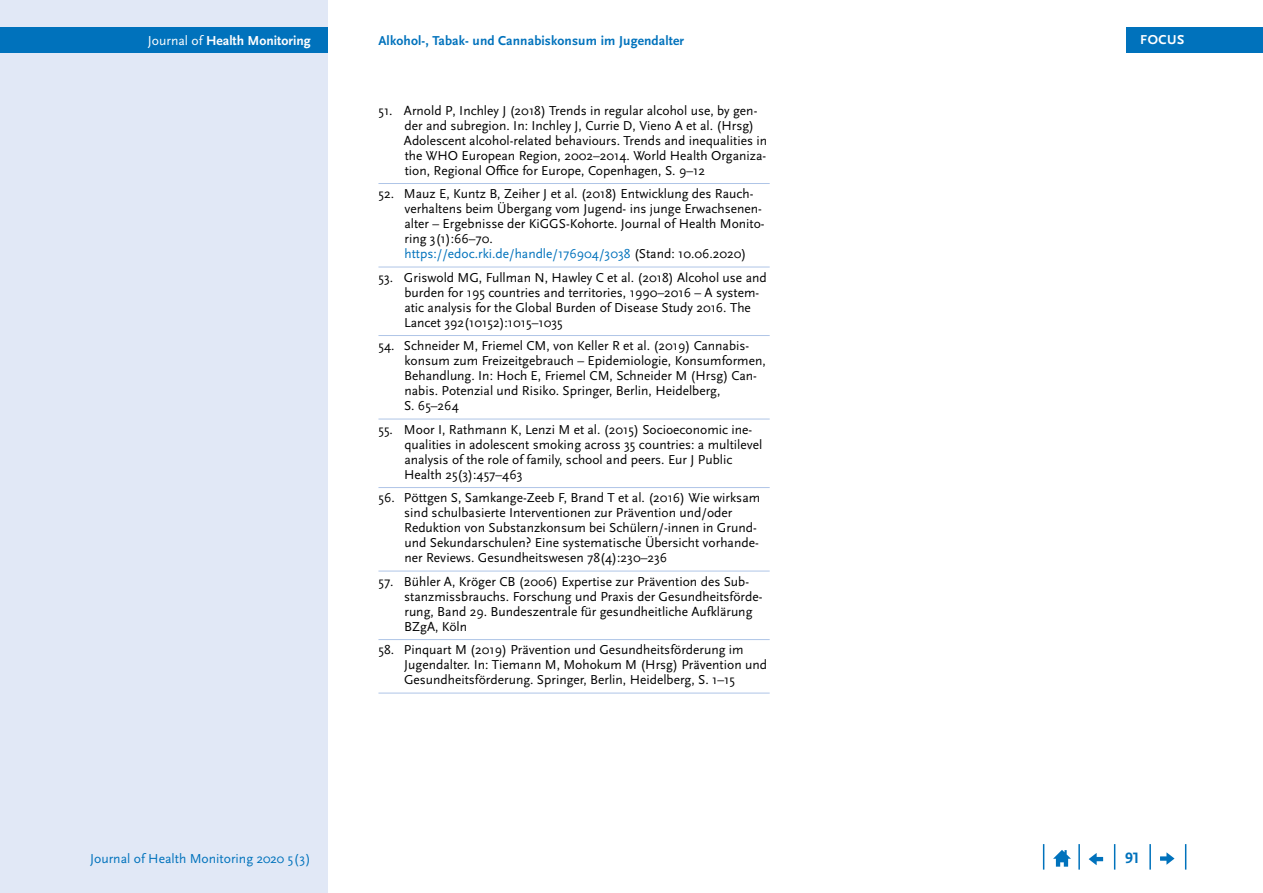
<style>
.page{position:relative;width:1263px;height:893px;background:#fff}
.page>*{position:absolute;margin:0;border:0;box-sizing:border-box;transform-origin:0 0}
.t1{font:700 15.75px "Scala Sans Pro";color:#0072bc}
.t2{font:13.65px "Scala Sans Pro";color:#0072bc}
.t3{font:700 13.65px "Scala Sans Pro";color:#fff}
.Literaturverzeichnis{font:13.5px/15px "Scala Sans Pro";color:#000}
.t4{font:700 13.5px "Scala Sans Pro";letter-spacing:.01em;color:#0072bc}
.t5{font:700 13.5px "Scala Sans Pro";letter-spacing:.04em;color:#fff}
.s1{font-weight:400}
.s2{color:#0072bc}
</style>
<div class="page">
<div style="left:0;top:0;width:327px;height:893px;background:#e1e8f6"></div>
<div style="left:0;top:28px;width:327px;height:25px;background:#0072bc"></div>
<svg style="left:1185px;top:844px;width:1px;height:26px"></svg>
<hr style="left:1149px;top:844px;width:2px;height:26px;background:#0072bc">
<svg style="left:1114px;top:844px;width:1px;height:26px"></svg>
<hr style="left:1078px;top:844px;width:2px;height:26px;background:#0072bc">
<svg style="left:1043px;top:844px;width:1px;height:26px"></svg>
<svg style="left:1053px;top:850px;width:18px;height:17px"></svg>
<svg style="left:1089px;top:853px;width:14px;height:12px"></svg>
<svg style="left:1160px;top:852px;width:14px;height:13px"></svg>
<div style="left:1126px;top:28px;width:137px;height:25px;background:#0072bc"></div>
<hr style="left:378px;top:183px;width:392px;height:1px;background:#afc5e7">
<hr style="left:378px;top:267px;width:392px;height:1px;background:#afc5e7">
<hr style="left:378px;top:335px;width:392px;height:1px;background:#afc5e7">
<hr style="left:378px;top:419px;width:392px;height:1px;background:#afc5e7">
<hr style="left:378px;top:487px;width:392px;height:1px;background:#afc5e7">
<hr style="left:378px;top:571px;width:392px;height:1px;background:#afc5e7">
<hr style="left:378px;top:639px;width:392px;height:1px;background:#afc5e7">
<hr style="left:378px;top:693px;width:392px;height:1px;background:#afc5e7">
<p class="t3" style="left:148px;top:33px;width:164px"><span class="s1">Journal of</span> Health Monitoring</p>
<p class="t4" style="left:378px;top:33px;width:307px">Alkohol-, Tabak- und Cannabiskonsum im Jugendalter</p>
<p class="Literaturverzeichnis" style="left:404px;top:103px;width:365px;text-indent:-26px">51. Arnold P, Inchley J (2018) Trends in regular alcohol use, by gen&shy;der and subregion. In: Inchley J, Currie D, Vieno A et al. (Hrsg)<br>Adolescent alcohol-related behaviours. Trends and inequalities in the WHO European Region, 2002–2014. World Health Organiza&shy;tion, Regional Office for Europe, Copenhagen, S. 9–12</p>
<p class="Literaturverzeichnis" style="left:404px;top:186px;width:362px;text-indent:-26px">52. Mauz E, Kuntz B, Zeiher J et al. (2018) Entwicklung des Rauch&shy;verhaltens beim Übergang vom Jugend- ins junge Erwachsenen&shy;alter – Ergebnisse der KiGGS-Kohorte. Journal of Health Monito&shy;ring 3(1):66–70.<br><span class="s2">https://edoc.rki.de/handle/176904/3038</span> (Stand: 10.06.2020)</p>
<p class="Literaturverzeichnis" style="left:404px;top:270px;width:364px;text-indent:-26px">53. Griswold MG, Fullman N, Hawley C et al. (2018) Alcohol use and burden for 195 countries and territories, 1990–2016 – A system&shy;atic analysis for the Global Burden of Disease Study 2016. The Lancet 392(10152):1015–1035</p>
<p class="Literaturverzeichnis" style="left:404px;top:338px;width:363px;text-indent:-26px">54. Schneider M, Friemel CM, von Keller R et al. (2019) Cannabis&shy;konsum zum Freizeitgebrauch – Epidemiologie, Konsumformen, Behandlung. In: Hoch E, Friemel CM, Schneider M (Hrsg) Can&shy;nabis. Potenzial und Risiko. Springer, Berlin, Heidelberg,<br>S. 65–264</p>
<p class="Literaturverzeichnis" style="left:404px;top:422px;width:360px;text-indent:-26px">55. Moor I, Rathmann K, Lenzi M et al. (2015) Socioeconomic ine&shy;qualities in adolescent smoking across 35 countries: a multilevel analysis of the role of family, school and peers. Eur J Public Health 25(3):457–463</p>
<p class="Literaturverzeichnis" style="left:404px;top:490px;width:358px;text-indent:-26px">56. Pöttgen S, Samkange-Zeeb F, Brand T et al. (2016) Wie wirksam sind schulbasierte Interventionen zur Prävention und/oder Reduktion von Substanzkonsum bei Schülern/-innen in Grund&shy;und Sekundarschulen? Eine systematische Übersicht vorhande&shy;ner Reviews. Gesundheitswesen 78(4):230–236</p>
<p class="Literaturverzeichnis" style="left:404px;top:574px;width:360px;text-indent:-26px">57. Bühler A, Kröger CB (2006) Expertise zur Prävention des Sub&shy;stanzmissbrauchs. Forschung und Praxis der Gesundheitsförde&shy;rung, Band 29. Bundeszentrale für gesundheitliche Aufklärung BZgA, Köln</p>
<p class="Literaturverzeichnis" style="left:404px;top:642px;width:364px;text-indent:-26px">58. Pinquart M (2019) Prävention und Gesundheitsförderung im<br>Jugendalter. In: Tiemann M, Mohokum M (Hrsg) Prävention und<br>Gesundheitsförderung. Springer, Berlin, Heidelberg, S. 1–15</p>
<p class="t5" style="left:1140px;top:32px;width:46px">FOCUS</p>
<p class="t2" style="left:90px;top:850px;width:222px">Journal of Health Monitoring 2020 5(3)</p>
<p class="t1" style="left:1125px;top:849px;width:16px">91</p>
</div>
